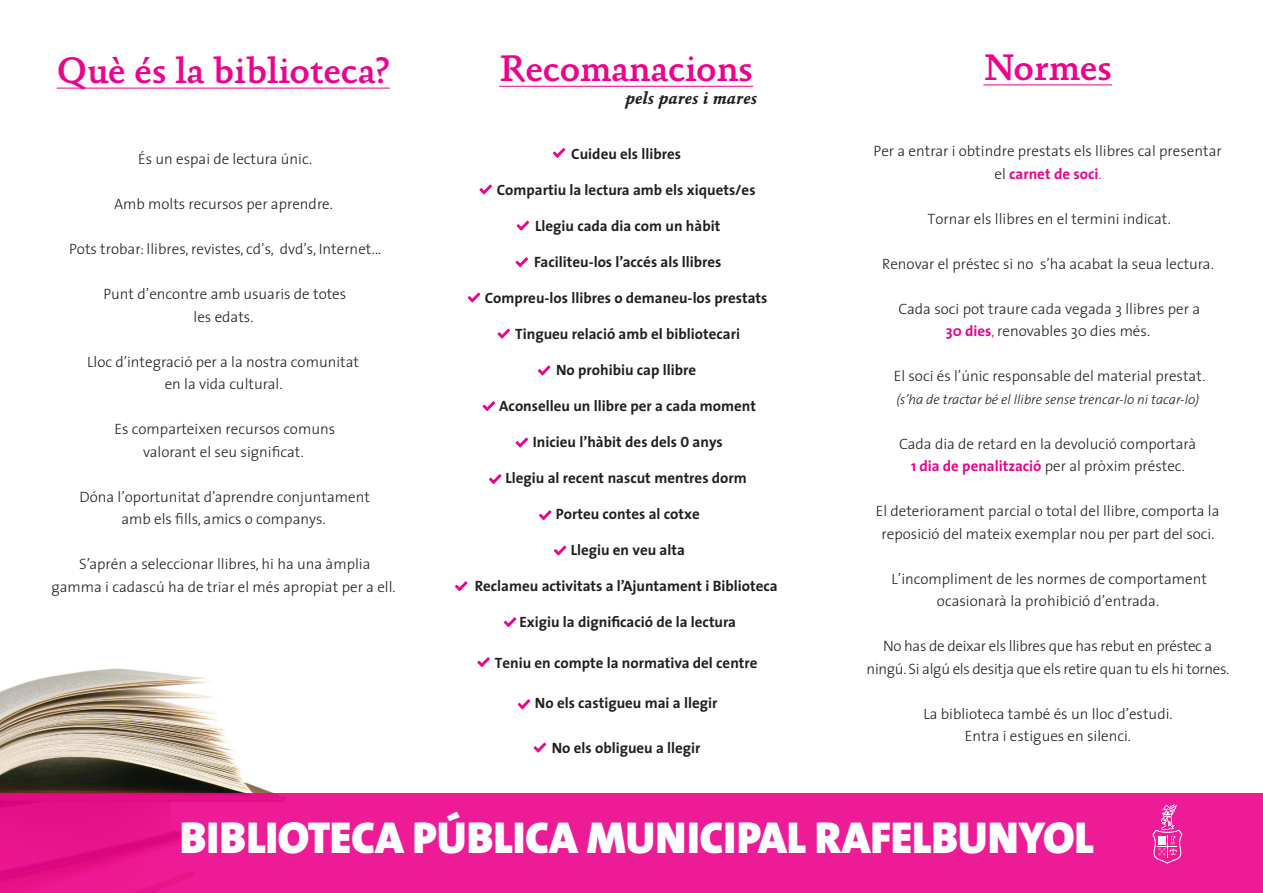
<style>
.page{position:relative;width:1263px;height:893px;background:#fff}
.page>*{position:absolute;margin:0;border:0;box-sizing:border-box;transform-origin:0 0}
.t1{font:900 45px "The Sans";letter-spacing:-.005em;color:#fff}
.t2{font:500 37.5px "Absara";letter-spacing:-.01em;color:#ed028c}
.t3{font:italic 700 18px "Absara";color:#231f20}
.t4{font:300 15px/22.5px "The Sans";color:#231f20;text-align:center}
.t5{font:700 15px "The Sans";color:#231f20}
.t6{font:300 15px/22.5px "The Sans";letter-spacing:-.02em;color:#231f20;text-align:center}
.t7{font:700 15px "The Sans";color:#ed028c}
.t8{font:italic 300 13.5px "The Sans";color:#231f20}
.s1{font-family:"The Sans Bold Caps";font-weight:400}
.s2{font-weight:300;color:#231f20}
.s3{font-weight:300}
.s4{font-weight:700;color:#ed028c}
.s5{color:#ed028c}
</style>
<div class="page">
<img style="left:0;top:668px;width:302px;height:126px">
<hr style="left:57px;top:88px;width:333px;height:1px;background:#ed028c">
<hr style="left:983px;top:85px;width:129px;height:1px;background:#ed028c">
<hr style="left:499px;top:86px;width:254px;height:1px;background:#ed028c">
<svg style="left:553px;top:148px;width:12px;height:10px"></svg>
<svg style="left:479px;top:185px;width:13px;height:9px"></svg>
<svg style="left:517px;top:221px;width:12px;height:10px"></svg>
<svg style="left:516px;top:257px;width:12px;height:10px"></svg>
<svg style="left:468px;top:293px;width:12px;height:9px"></svg>
<svg style="left:497px;top:329px;width:13px;height:10px"></svg>
<svg style="left:538px;top:365px;width:12px;height:10px"></svg>
<svg style="left:483px;top:401px;width:12px;height:10px"></svg>
<svg style="left:516px;top:438px;width:12px;height:9px"></svg>
<svg style="left:489px;top:474px;width:12px;height:10px"></svg>
<svg style="left:539px;top:510px;width:12px;height:10px"></svg>
<svg style="left:554px;top:546px;width:12px;height:9px"></svg>
<svg style="left:455px;top:581px;width:12px;height:10px"></svg>
<svg style="left:504px;top:617px;width:12px;height:10px"></svg>
<svg style="left:477px;top:657px;width:13px;height:10px"></svg>
<svg style="left:518px;top:699px;width:12px;height:10px"></svg>
<svg style="left:534px;top:743px;width:12px;height:10px"></svg>
<div style="left:0;top:794px;width:1263px;height:99px;background:linear-gradient(to right,#ea1691,#f01d9a)"></div>
<svg style="left:1152px;top:804px;width:30px;height:60px;background:#f14dae"></svg>
<p class="t2" style="left:57px;top:49px;width:335px">Què és la biblioteca?</p>
<p class="t4" style="left:138px;top:147px;width:175px">És un espai de lectura únic.</p>
<p class="t4" style="left:114px;top:192px;width:220px">Amb molts recursos per aprendre.</p>
<p class="t4" style="left:69px;top:237px;width:314px">Pots trobar: llibres, revistes, cd’s, dvd’s, Internet...</p>
<p class="t4" style="left:103px;top:282px;width:244px">Punt d’encontre amb usuaris de totes</p>
<p class="t4" style="left:194px;top:305px;width:61px">les edats.</p>
<p class="t4" style="left:87px;top:350px;width:273px">Lloc d’integració per a la nostra comunitat</p>
<p class="t4" style="left:165px;top:372px;width:119px">en la vida cultural.</p>
<p class="t4" style="left:115px;top:417px;width:222px">Es comparteixen recursos comuns</p>
<p class="t4" style="left:143px;top:440px;width:162px">valorant el seu significat.</p>
<p class="t4" style="left:80px;top:485px;width:292px">Dóna l’oportunitat d’aprendre conjuntament</p>
<p class="t4" style="left:121px;top:507px;width:206px">amb els fills, amics o companys.</p>
<p class="t4" style="left:51px;top:552px;width:346px">S’aprén a seleccionar llibres, hi ha una àmplia gamma i cadascú ha de triar el més apropiat per a ell.</p>
<p class="t2" style="left:499px;top:47px;width:255px">Recomanacions</p>
<p class="t3" style="left:625px;top:88px;width:133px">pels pares i mares</p>
<p class="t5" style="left:571px;top:142px;width:111px">Cuideu els llibres</p>
<p class="t5" style="left:497px;top:178px;width:260px">Compartiu la lectura amb els xiquets/es</p>
<p class="t5" style="left:535px;top:214px;width:187px">Llegiu cada dia com un hàbit</p>
<p class="t5" style="left:534px;top:250px;width:189px">Faciliteu-los l’accés als llibres</p>
<p class="t5" style="left:485px;top:286px;width:284px">Compreu-los llibres o demaneu-los prestats</p>
<p class="t5" style="left:515px;top:322px;width:226px">Tingueu relació amb el bibliotecari</p>
<p class="t5" style="left:556px;top:358px;width:142px">No prohibiu cap llibre</p>
<p class="t5" style="left:499px;top:394px;width:258px">Aconselleu un llibre per a cada moment</p>
<p class="t5" style="left:533px;top:430px;width:191px">Inicieu l’hàbit des dels <span class="s1">0</span> anys</p>
<p class="t5" style="left:505px;top:466px;width:243px">Llegiu al recent nascut mentres dorm</p>
<p class="t5" style="left:556px;top:502px;width:145px">Porteu contes al cotxe</p>
<p class="t5" style="left:571px;top:538px;width:116px">Llegiu en veu alta</p>
<p class="t5" style="left:475px;top:574px;width:304px">Reclameu activitats a l’Ajuntament i Biblioteca</p>
<p class="t5" style="left:519px;top:610px;width:218px">Exigiu la dignificació de la lectura</p>
<p class="t5" style="left:495px;top:650px;width:264px">Teniu en compte la normativa del centre</p>
<p class="t5" style="left:535px;top:691px;width:184px">No els castigueu mai a llegir</p>
<p class="t5" style="left:552px;top:736px;width:150px">No els obligueu a llegir</p>
<p class="t2" style="left:983px;top:46px;width:130px">Normes</p>
<p class="t4" style="left:874px;top:140px;width:350px">Per a entrar i obtindre prestats els llibres cal presentar</p>
<p class="t7" style="left:994px;top:161px;width:108px"><span class="s2">el</span> carnet de soci<span class="s3">.</span></p>
<p class="t4" style="left:927px;top:207px;width:245px">Tornar els llibres en el termini indicat.</p>
<p class="t4" style="left:882px;top:252px;width:333px">Renovar el préstec si no s’ha acabat la seua lectura.</p>
<p class="t4" style="left:898px;top:297px;width:303px">Cada soci pot traure cada vegada 3 llibres per a</p>
<p class="t4" style="left:946px;top:320px;width:206px"><span class="s4">30 dies</span><span class="s5">,</span> renovables 30 dies més.</p>
<p class="t4" style="left:894px;top:365px;width:313px">El soci és l’únic responsable del material prestat.</p>
<p class="t8" style="left:896px;top:388px;width:304px">(s’ha de tractar bé el llibre sense trencar-lo ni tacar-lo)</p>
<p class="t4" style="left:899px;top:432px;width:299px">Cada dia de retard en la devolució comportarà</p>
<p class="t4" style="left:911px;top:455px;width:275px"><span class="s4">1 dia de penalització</span> per al pròxim préstec.</p>
<p class="t4" style="left:876px;top:500px;width:345px">El deteriorament parcial o total del llibre, comporta la reposició del mateix exemplar nou per part del soci.</p>
<p class="t4" style="left:891px;top:567px;width:317px">L’incompliment de les normes de comportament ocasionarà la prohibició d’entrada.</p>
<p class="t6" style="left:867px;top:635px;width:364px">No has de deixar els llibres que has rebut en préstec a ningú. Si algú els desitja que els retire quan tu els hi tornes.</p>
<p class="t4" style="left:923px;top:702px;width:251px">La biblioteca també és un lloc d’estudi.</p>
<p class="t4" style="left:965px;top:725px;width:168px">Entra i estigues en silenci.</p>
<h1 class="t1" style="left:180px;top:799px;width:916px">BIBLIOTECA PÚBLICA MUNICIPAL RAFELBUNYOL</h1>
</div>
